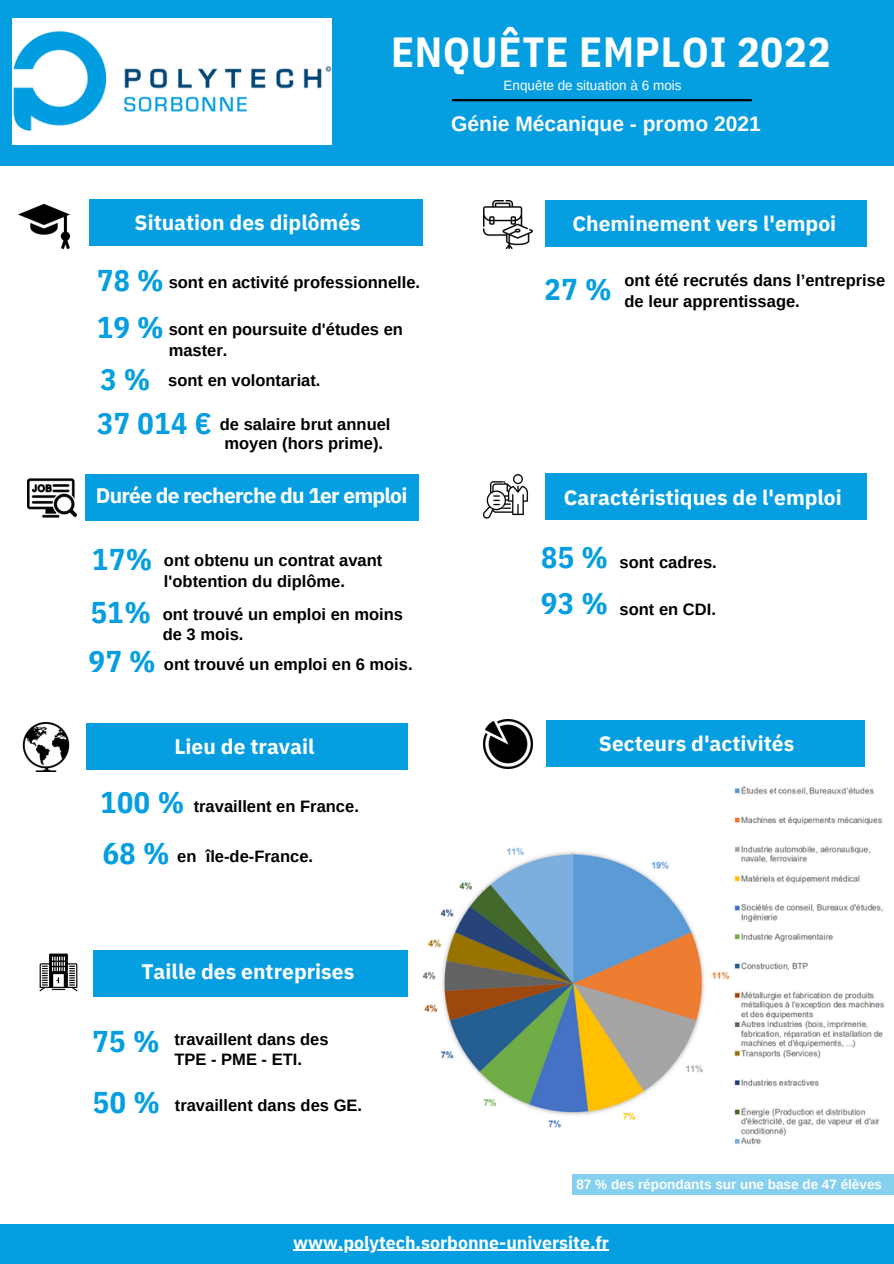
<style>
.page{position:relative;width:894px;height:1264px;background:#fff}
.page>*{position:absolute;margin:0;border:0;box-sizing:border-box;transform-origin:0 0}
.t1{font:700 42px "IBM Plex Sans Cond";letter-spacing:.02em;color:#fff}
.t2{font:700 30px "IBM Plex Sans Cond";letter-spacing:.02em;color:#059ee0}
.t3{font:700 21px "IBM Plex Sans";color:#fff}
.t4{font:700 21px "IBM Plex Sans";letter-spacing:-.035em;color:#fff}
.t5{font:700 21px "Arimo";color:#fff}
.t6{font:700 17.7px "IBM Plex Sans";color:#fff}
.t7{font:700 16.5px/20.2px "Arimo";color:#000}
.t8{font:700 13.5px "Arimo";color:#fff}
.t9{font:13.5px "Arimo";color:#fff}
.s1{font-family:"IBM Plex Sans Cond";font-size:30px;color:#059ee0}
</style>
<div class="page">
<div style="left:0;top:0;width:893px;height:165px;background:#059ee0"></div>
<hr style="left:452px;top:99px;width:299px;height:2px;background:#000">
<div style="left:0;top:1223px;width:893px;height:40px;background:#059ee0"></div>
<hr style="left:293px;top:1249px;width:316px;height:1px;background:#fff">
<img style="left:12px;top:18px;width:319px;height:126px">
<div style="left:89px;top:199px;width:333px;height:46px;background:#059ee0"></div>
<img style="left:18px;top:203px;width:52px;height:47px">
<div style="left:85px;top:474px;width:333px;height:46px;background:#059ee0"></div>
<img style="left:27px;top:478px;width:50px;height:40px">
<img style="left:22px;top:723px;width:48px;height:48px">
<div style="left:86px;top:723px;width:321px;height:46px;background:#059ee0"></div>
<img style="left:39px;top:953px;width:39px;height:39px">
<div style="left:93px;top:950px;width:314px;height:46px;background:#059ee0"></div>
<div style="left:545px;top:720px;width:319px;height:46px;background:#059ee0"></div>
<img style="left:483px;top:719px;width:49px;height:49px">
<img style="left:484px;top:200px;width:48px;height:49px">
<div style="left:544px;top:200px;width:321px;height:47px;background:#059ee0"></div>
<div style="left:572px;top:1173px;width:321px;height:21px;background:#85cfef"></div>
<img style="left:482px;top:474px;width:47px;height:45px">
<div style="left:545px;top:473px;width:321px;height:46px;background:#059ee0"></div>
<img style="left:422px;top:786px;width:463px;height:358px">
<div style="left:606px;top:777px;width:92px;height:34px;background:#fff"></div>
<h1 class="t1" style="left:391px;top:24px;width:441px">ENQUÊTE EMPLOI 2022</h1>
<p class="t9" style="left:503px;top:77px;width:179px">Enquête de situation à 6 mois</p>
<p class="t3" style="left:134px;top:208px;width:228px">Situation des diplômés</p>
<p class="t7" style="left:97px;top:272px;width:324px"><span class="s1">78 %</span> sont en activité professionnelle.</p>
<p class="t7" style="left:169px;top:319px;width:236px;text-indent:-72px"><span class="s1">19 %</span> sont en poursuite d'études en master.</p>
<p class="t7" style="left:100px;top:370px;width:222px"><span class="s1">3 %</span> sont en volontariat.</p>
<h2 class="t2" style="left:97px;top:404px;width:116px">37 014 €</h2>
<p class="t7" style="left:220px;top:414px;width:172px;line-height:19.2px">de salaire brut annuel moyen (hors prime).</p>
<p class="t4" style="left:96px;top:482px;width:313px">Durée de recherche du 1er emploi</p>
<p class="t7" style="left:164px;top:550px;width:220px;text-indent:-72px"><span class="s1">17%</span> ont obtenu un contrat avant l'obtention du diplôme.</p>
<p class="t7" style="left:163px;top:603px;width:242px;text-indent:-72px"><span class="s1">51%</span> ont trouvé un emploi en moins de 3 mois.</p>
<p class="t7" style="left:89px;top:654px;width:325px"><span class="s1">97 %</span> ont trouvé un emploi en 6 mois.</p>
<p class="t3" style="left:174px;top:732px;width:142px">Lieu de travail</p>
<p class="t7" style="left:100px;top:795px;width:260px"><span class="s1">100 %</span> travaillent en France.</p>
<p class="t7" style="left:103px;top:845px;width:212px"><span class="s1">68 %</span> en île-de-France.</p>
<p class="t5" style="left:451px;top:112px;width:311px">Génie Mécanique - promo 2021</p>
<p class="t3" style="left:572px;top:209px;width:265px">Cheminement vers l'empoi</p>
<h2 class="t2" style="left:544px;top:269px;width:69px">27 %</h2>
<p class="t7" style="left:624px;top:270px;width:262px">ont été recrutés dans l’entreprise de leur apprentissage.</p>
<p class="t3" style="left:563px;top:483px;width:279px">Caractéristiques de l'emploi</p>
<p class="t7" style="left:541px;top:552px;width:177px"><span class="s1">85 %</span> sont cadres.</p>
<p class="t7" style="left:541px;top:598px;width:176px"><span class="s1">93 %</span> sont en CDI.</p>
<p class="t3" style="left:598px;top:729px;width:197px">Secteurs d'activités</p>
<p class="t3" style="left:141px;top:957px;width:214px">Taille des entreprises</p>
<h2 class="t2" style="left:92px;top:1021px;width:69px">75 %</h2>
<p class="t7" style="left:174px;top:1028px;width:156px">travaillent dans des<br>TPE - PME - ETI.</p>
<p class="t7" style="left:93px;top:1095px;width:270px"><span class="s1">50 %</span> travaillent dans des GE.</p>
<p class="t8" style="left:576px;top:1176px;width:307px">87 % des répondants sur une base de 47 élèves</p>
<p class="t6" style="left:293px;top:1230px;width:317px">www.polytech.sorbonne-universite.fr</p>
</div>
